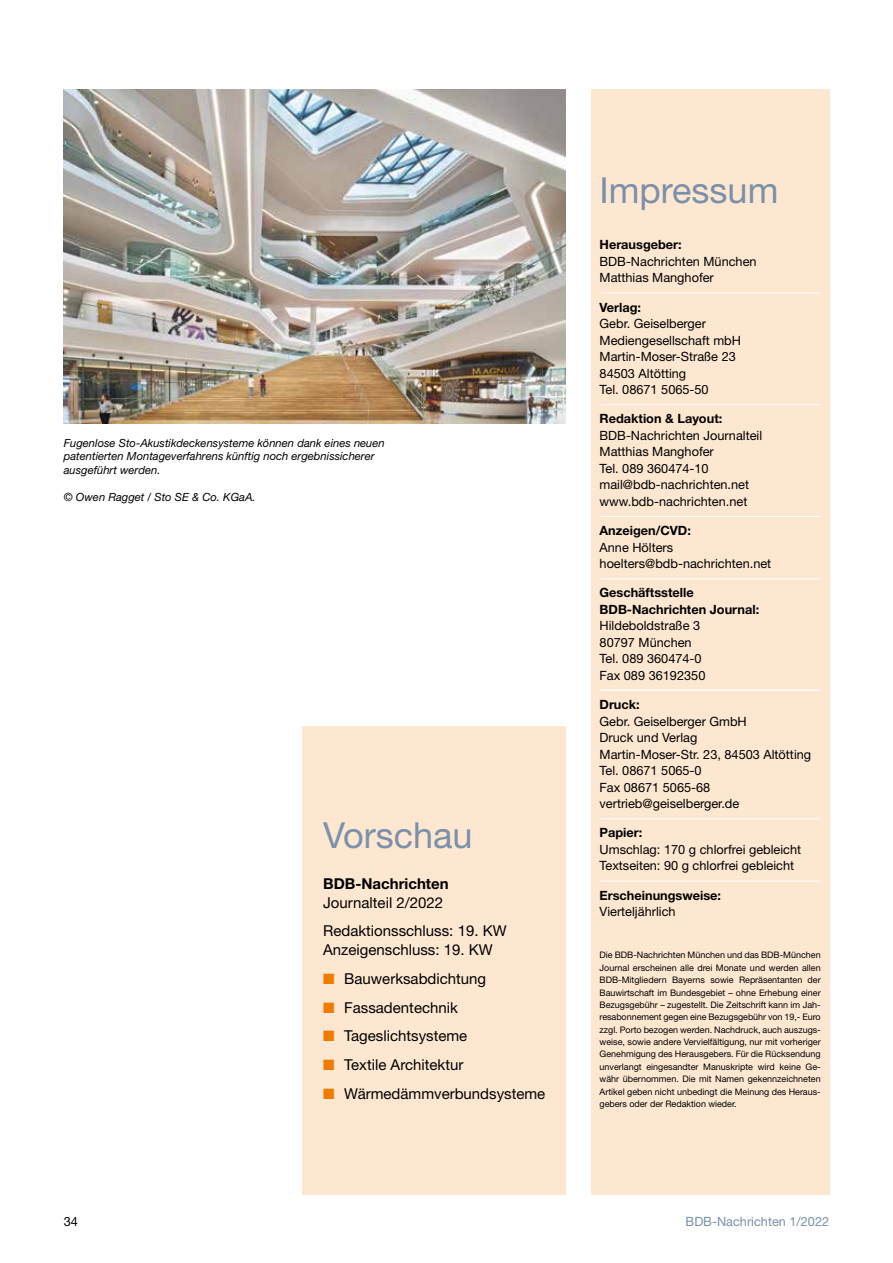
<style>
.page{position:relative;width:893px;height:1263px;background:#fff}
.page>*{position:absolute;margin:0;border:0;box-sizing:border-box;transform-origin:0 0}
.t1{font:36px "Helvetica Neue LT Std";color:#7b90a9}
.t2{font:15px/27.2px "Helvetica Neue LT Std";color:#000}
.t3{font:700 15px "Helvetica Neue LT Std";color:#000}
.t4{font:12.75px/16.5px "Helvetica Neue LT Std";color:#000}
.t5{font:700 12.75px/16.5px "Helvetica Neue LT Std";color:#000}
.t6{font:12.75px "Helvetica Neue LT Std";color:#7b90a9}
.t7{font:italic 11.25px/13.5px "Helvetica Neue LT Std";color:#000}
.t8{font:9px/12.3px "Helvetica Neue LT Std";letter-spacing:-.005em;color:#000;text-align:justify}
.s1{font-family:"Helvetica Neue";font-style:normal}
.s2{color:#ef7c00}
</style>
<div class="page">
<div style="left:591px;top:89px;width:238px;height:1106px;background:#fde7d1"></div>
<div style="left:302px;top:726px;width:264px;height:469px;background:#fde7d1"></div>
<hr style="left:600px;top:293px;width:221px;height:1px;background:#fff">
<hr style="left:600px;top:404px;width:221px;height:1px;background:#fff">
<hr style="left:600px;top:516px;width:221px;height:1px;background:#fff">
<hr style="left:600px;top:578px;width:221px;height:1px;background:#fff">
<hr style="left:600px;top:689px;width:221px;height:2px;background:#fff">
<hr style="left:600px;top:818px;width:221px;height:1px;background:#fff">
<hr style="left:600px;top:881px;width:221px;height:1px;background:#fff">
<img style="left:64px;top:89px;width:502px;height:334px">
<p class="t7" style="left:64px;top:436px;width:323px">Fugenlose Sto-Akustikdeckensysteme können dank eines neuen patentierten Montageverfahrens künftig noch ergebnissicherer ausgeführt werden.</p>
<p class="t7" style="left:64px;top:490px;width:193px"><span class="s1">©</span> Owen Ragget / Sto SE &amp; Co. KGaA.</p>
<h1 class="t1" style="left:323px;top:814px;width:151px">Vorschau</h1>
<h2 class="t3" style="left:323px;top:874px;width:127px">BDB-Nachrichten</h2>
<h2 class="t2" style="left:323px;top:889px;width:185px">Journalteil 2/2022<br>Redaktionsschluss: 19. KW</h2>
<h2 class="t2" style="left:323px;top:936px;width:171px">Anzeigenschluss: 19. KW</h2>
<h2 class="t2" style="left:323px;top:965px;width:165px"><span class="s2">■</span> Bauwerksabdichtung</h2>
<h2 class="t2" style="left:323px;top:993px;width:136px"><span class="s2">■</span> Fassadentechnik</h2>
<h2 class="t2" style="left:323px;top:1022px;width:146px"><span class="s2">■</span> Tageslichtsysteme</h2>
<h2 class="t2" style="left:323px;top:1051px;width:142px"><span class="s2">■</span> Textile Architektur</h2>
<h2 class="t2" style="left:323px;top:1080px;width:224px"><span class="s2">■</span> Wärmedämmverbundsysteme</h2>
<h1 class="t1" style="left:600px;top:169px;width:180px">Impressum</h1>
<h3 class="t5" style="left:600px;top:236px;width:84px">Herausgeber:</h3>
<h3 class="t4" style="left:600px;top:253px;width:159px">BDB-Nachrichten München<br>Matthias Manghofer</h3>
<h3 class="t5" style="left:600px;top:298px;width:43px">Verlag:</h3>
<h3 class="t4" style="left:600px;top:315px;width:143px">Gebr. Geiselberger<br>Mediengesellschaft mbH<br>Martin-Moser-Straße 23<br>84503 Altötting<br>Tel. 08671 5065-50</h3>
<h3 class="t5" style="left:600px;top:410px;width:124px">Redaktion &amp; Layout:</h3>
<h3 class="t4" style="left:600px;top:427px;width:164px">BDB-Nachrichten Journalteil<br>Matthias Manghofer<br>Tel. 089 360474-10 mail@bdb-nachrichten.net www.bdb-nachrichten.net</h3>
<h3 class="t5" style="left:600px;top:522px;width:93px">Anzeigen/CVD:</h3>
<h3 class="t4" style="left:600px;top:539px;width:173px">Anne Hölters hoelters@bdb-nachrichten.net</h3>
<h3 class="t5" style="left:600px;top:584px;width:161px">Geschäftsstelle<br>BDB-Nachrichten Journal:</h3>
<h3 class="t4" style="left:600px;top:617px;width:107px">Hildeboldstraße 3<br>80797 München<br>Tel. 089 360474-0<br>Fax 089 36192350</h3>
<h3 class="t5" style="left:600px;top:696px;width:42px">Druck:</h3>
<h3 class="t4" style="left:600px;top:713px;width:213px">Gebr. Geiselberger GmbH<br>Druck und Verlag<br>Martin-Moser-Str. 23, 84503 Altötting<br>Tel. 08671 5065-0<br>Fax 08671 5065-68 vertrieb@geiselberger.de</h3>
<h3 class="t5" style="left:600px;top:824px;width:44px">Papier:</h3>
<h3 class="t4" style="left:600px;top:841px;width:203px">Umschlag: 170 g chlorfrei gebleicht<br>Textseiten: 90 g chlorfrei gebleicht</h3>
<h3 class="t5" style="left:600px;top:887px;width:123px">Erscheinungsweise:</h3>
<h3 class="t4" style="left:600px;top:903px;width:78px">Vierteljährlich</h3>
<p class="t8" style="left:600px;top:949px;width:223px">Die BDB-Nachrichten München und das BDB-München Journal erscheinen alle drei Monate und werden allen BDB-Mitgliedern Bayerns sowie Repräsentanten der Bauwirtschaft im Bundesgebiet – ohne Erhebung einer Bezugsgebühr – zugestellt. Die Zeitschrift kann im Jah&shy;resabonnement gegen eine Bezugsgebühr von 19,- Euro zzgl. Porto bezogen werden. Nachdruck, auch auszugs&shy;weise, sowie andere Vervielfältigung, nur mit vorheriger Genehmigung des Herausgebers. Für die Rücksendung unverlangt eingesandter Manuskripte wird keine Ge&shy;währ übernommen. Die mit Namen gekennzeichneten Artikel geben nicht unbedingt die Meinung des Heraus&shy;gebers oder der Redaktion wieder.</p>
<h3 class="t4" style="left:64px;top:1213px;width:16px">34</h3>
<h3 class="t6" style="left:686px;top:1214px;width:145px">BDB-Nachrichten 1/2022</h3>
</div>
